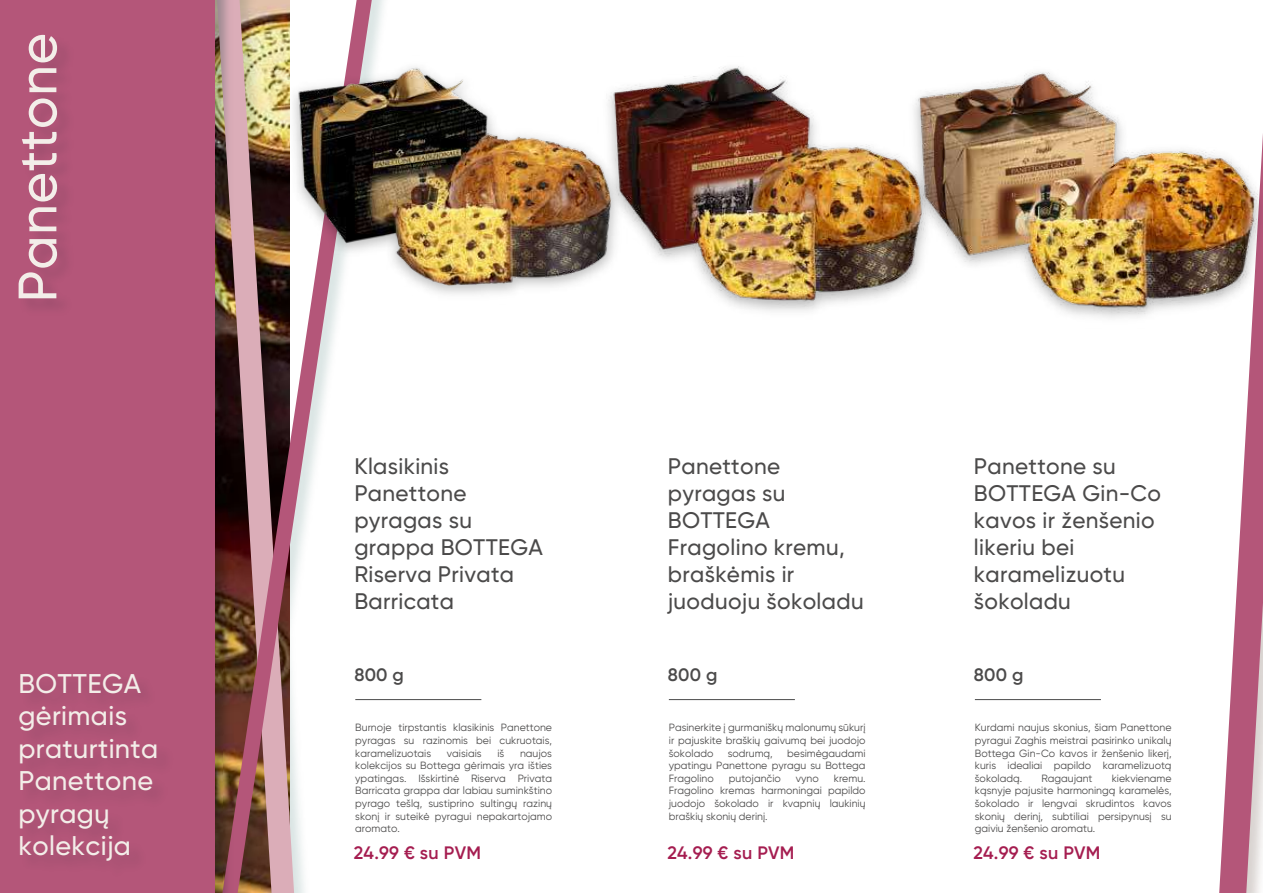
<style>
.page{position:relative;width:1263px;height:893px;background:#fff}
.page>*{position:absolute;margin:0;border:0;box-sizing:border-box;transform-origin:0 0}
.t1{font:500 54px "Gilroy";letter-spacing:.015em;color:#f3eee9}
.t2{font:500 27px/32.4px "Gilroy";letter-spacing:.015em;color:#f3eee9}
.t3{font:500 22.5px/27px "Gilroy";letter-spacing:.015em;color:#4b4a4a}
.t4{font:600 18px "Gilroy";letter-spacing:.015em;color:#a51d50}
.t5{font:600 18px "Gilroy";letter-spacing:.015em;color:#4b4a4a}
.t6{font:10.5px/12.6px "Gilroy";color:#4b4a4a;text-align:justify}
</style>
<div class="page">
<svg style="left:1219px;top:329px;width:44px;height:564px"></svg>
<hr style="left:975px;top:699px;width:126px;height:1px;background:#4b4a4a">
<hr style="left:669px;top:699px;width:126px;height:1px;background:#4b4a4a">
<hr style="left:355px;top:699px;width:126px;height:1px;background:#4b4a4a">
<svg style="left:236px;top:0;width:159px;height:893px"></svg>
<img style="left:215px;top:0;width:21px;height:893px">
<div style="left:0;top:0;width:215px;height:893px;background:#b45679"></div>
<img style="left:34px;top:665px;width:189px;height:218px">
<img style="left:650px;top:66px;width:245px;height:245px">
<img style="left:895px;top:72px;width:368px;height:242px">
<img style="left:251px;top:45px;width:399px;height:267px">
<h1 class="t1" style="left:4px;top:302px;width:271px;rotate:-90deg">Panettone</h1>
<h2 class="t2" style="left:18px;top:667px;width:141px">BOTTEGA gėrimais praturtinta<br>Panettone pyragų kolekcija</h2>
<h3 class="t3" style="left:354px;top:453px;width:190px">Klasikinis<br>Panettone pyragas su grappa BOTTEGA<br>Riserva Privata<br>Barricata</h3>
<h3 class="t3" style="left:668px;top:453px;width:197px">Panettone pyragas su<br>BOTTEGA<br>Fragolino kremu, braškėmis ir juoduoju šokoladu</h3>
<h3 class="t3" style="left:974px;top:453px;width:189px">Panettone su<br>BOTTEGA Gin-Co kavos ir ženšenio likeriu bei karamelizuotu šokoladu</h3>
<h3 class="t5" style="left:354px;top:664px;width:51px">800 g</h3>
<p class="t6" style="left:355px;top:721px;width:198px">Burnoje tirpstantis klasikinis Panettone pyragas su razinomis bei cukruotais, karamelizuotais</p>
<p class="t6" style="left:355px;top:747px;width:198px;text-indent:165px">naujos kolekcijos su Bottega gėrimais yra išties ypatingas. Išskirtinė Riserva Privata Barricata grappa dar labiau suminkštino pyrago tešlą, sustiprino sultingų razinų skonį ir suteikė pyragui nepakartojamo aromato.</p>
<h3 class="t4" style="left:354px;top:841px;width:129px">24.99 € su PVM</h3>
<p class="t6" style="left:447px;top:747px;width:36px">vaisiais</p>
<p class="t6" style="left:497px;top:747px;width:8px">iš</p>
<h3 class="t5" style="left:668px;top:664px;width:51px">800 g</h3>
<p class="t6" style="left:669px;top:721px;width:198px">Pasinerkite į gurmaniškų malonumų sūkurį ir pajuskite braškių gaivumą bei juodojo šokolado</p>
<p class="t6" style="left:669px;top:747px;width:198px;text-indent:118px">besimėgaudami ypatingu Panettone pyragu su Bottega Fragolino</p>
<p class="t6" style="left:728px;top:747px;width:47px">sodrumą,</p>
<p class="t6" style="left:729px;top:772px;width:54px">putojančio</p>
<p class="t6" style="left:796px;top:772px;width:24px">vyno</p>
<p class="t6" style="left:669px;top:772px;width:198px;text-indent:165px">kremu.<br>Fragolino kremas harmoningai papildo juodojo šokolado ir kvapnių laukinių braškių skonių derinį.</p>
<h3 class="t4" style="left:667px;top:841px;width:129px">24.99 € su PVM</h3>
<h3 class="t5" style="left:974px;top:664px;width:51px">800 g</h3>
<p class="t6" style="left:975px;top:721px;width:198px">Kurdami naujus skonius, šiam Panettone pyragui Zaghis meistrai pasirinko unikalų Bottega Gin-Co kavos ir ženšenio likerį, kuris idealiai papildo karamelizuotą šokoladą.</p>
<p class="t6" style="left:975px;top:772px;width:198px;text-indent:137px">kiekviename kąsnyje pajusite harmoningą karamelės, šokolado ir lengvai skrudintos kavos skonių derinį, subtiliai persipynusį su gaiviu ženšenio aromatu.</p>
<h3 class="t4" style="left:973px;top:841px;width:129px">24.99 € su PVM</h3>
<p class="t6" style="left:1041px;top:772px;width:53px">Ragaujant</p>
</div>
